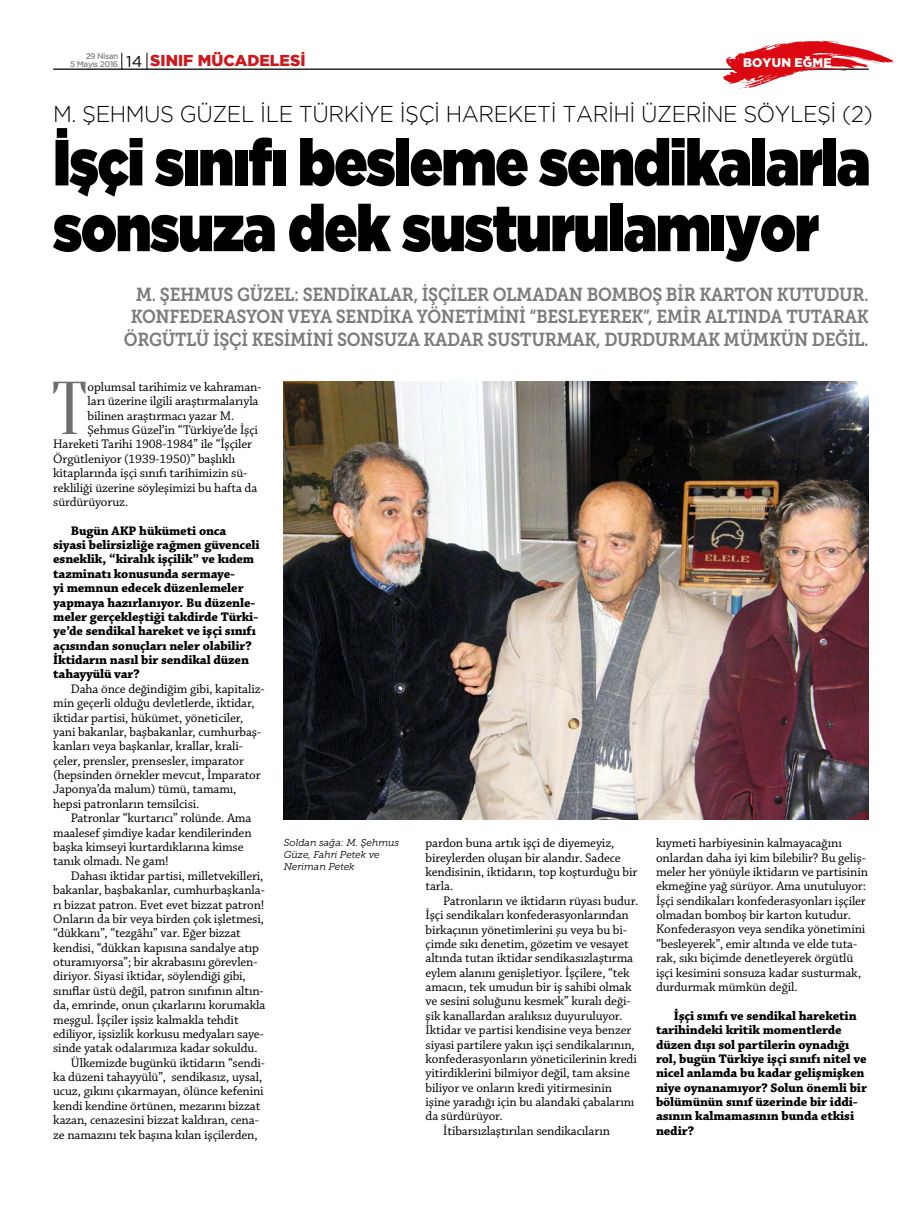
<style>
.page{position:relative;width:922px;height:1223px;background:#fff}
.page>*{position:absolute;margin:0;border:0;box-sizing:border-box;transform-origin:0 0}
.t1{font:74.75px "Oranienbaum";color:#706f6f}
.t2{font:900 65px/65.8px "Gotham";letter-spacing:-.02em;color:#000;scale:.85 1}
.t3{font:300 22.88px "Gotham";letter-spacing:-.02em;color:#000;scale:.95 1}
.t4{font:18.75px/22.5px "Museo Slab 700";letter-spacing:-.02em;color:#7c7b7b;text-align:right;scale:.9 1}
.t5{font:800 15.75px "Gotham";color:#cd171a}
.t6{font:13.12px/14.4px "Chaparral Pro";letter-spacing:-.01em;color:#000}
.t7{font:700 13.12px/14.4px "Chaparral Pro";letter-spacing:-.01em;color:#000}
.t8{font:800 12.38px "Gotham";letter-spacing:.015em;color:#fff}
.t9{font:italic 10px/12px "Museo Slab 300";color:#000}
.t10{font:500 8.25px "Gotham";letter-spacing:-.06em;color:#878787}
.s1{font-weight:400;font-size:15.75px;color:#000}
.s2{font-weight:800;font-size:15.75px;color:#cd171a}
</style>
<div class="page">
<hr style="left:53px;top:69px;width:815px;height:1px;background:#000">
<svg style="left:121px;top:53px;width:1px;height:17px"></svg>
<svg style="left:147px;top:53px;width:1px;height:17px"></svg>
<svg style="left:722px;top:41px;width:172px;height:48px"></svg>
<img style="left:283px;top:381px;width:585px;height:438px">
<p class="t10" style="left:70px;top:59px;width:141px">5 Mayıs 2016 <span class="s1">14</span> <span class="s2">SINIF MÜC</span></p>
<p class="t5" style="left:235px;top:51px;width:72px">ADELESİ</p>
<p class="t8" style="left:742px;top:56px;width:89px">BOYUN EĞME</p>
<p class="t10" style="left:86px;top:51px;width:34px">29 Nisan</p>
<h3 class="t3" style="left:53px;top:101px;width:864px">M. ŞEHMUS GÜZEL İLE TÜRKİYE İŞÇİ HAREKETİ TARİHİ ÜZERİNE SÖYLEŞİ (2)</h3>
<h2 class="t2" style="left:53px;top:128px;width:962px">İşçi sınıfı besleme sendikalarla sonsuza dek susturulamıyor</h2>
<h3 class="t4" style="left:124px;top:283px;width:828px">M. ŞEHMUS GÜZEL: SENDIKALAR, IŞÇILER OLMADAN BOMBOŞ BIR KARTON KUTUDUR.<br>KONFEDERASYON VEYA SENDIKA YÖNETIMINI “BESLEYEREK”, EMIR ALTINDA TUTARAK<br>ÖRGÜTLÜ IŞÇI KESIMINI SONSUZA KADAR SUSTURMAK, DURDURMAK MÜMKÜN DEĞIL.</h3>
<h1 class="t1" style="left:51px;top:367px;width:38px">T</h1>
<p class="t6" style="left:88px;top:380px;width:175px">oplumsal tarihimiz ve kahraman-</p>
<p class="t6" style="left:88px;top:394px;width:172px">ları üzerine ilgili araştırmalarıyla</p>
<p class="t6" style="left:88px;top:409px;width:148px">bilinen araştırmacı yazar M.</p>
<p class="t6" style="left:88px;top:423px;width:172px">Şehmus Güzel’in “Türkiye’de İşçi</p>
<p class="t6" style="left:53px;top:437px;width:200px">Hareketi Tarihi 1908-1984” ile “İşçiler</p>
<p class="t6" style="left:53px;top:452px;width:184px">Örgütleniyor (1939-1950)” başlıklı</p>
<p class="t6" style="left:53px;top:466px;width:196px">kitaplarında işçi sınıfı tarihimizin sü-</p>
<p class="t6" style="left:53px;top:480px;width:206px">rekliliği üzerine söyleşimizi bu hafta da</p>
<p class="t6" style="left:53px;top:495px;width:77px">sürdürüyoruz.</p>
<p class="t7" style="left:53px;top:524px;width:208px;text-indent:18px">Bugün AKP hükümeti onca siyasi belirsizliğe rağmen güvenceli esneklik, “kiralık işçilik” ve kıdem tazminatı konusunda sermaye-<br>yi memnun edecek düzenlemeler yapmaya hazırlanıyor. Bu düzenle&shy;meler gerçekleştiği takdirde Türki&shy;ye’de sendikal hareket ve işçi sınıfı açısından sonuçları neler olabilir?<br>İktidarın nasıl bir sendikal düzen tahayyülü var?</p>
<p class="t6" style="left:53px;top:682px;width:213px;text-indent:18px">Daha önce değindiğim gibi, kapitaliz&shy;min geçerli olduğu devletlerde, iktidar, iktidar partisi, hükümet, yöneticiler, yani bakanlar, başbakanlar, cumhurbaş&shy;kanları veya başkanlar, krallar, krali&shy;çeler, prensler, prensesler, imparator (hepsinden örnekler mevcut, İmparator Japonya’da malum) tümü, tamamı, hepsi patronların temsilcisi.</p>
<p class="t6" style="left:53px;top:811px;width:200px;text-indent:18px">Patronlar “kurtarıcı” rolünde. Ama maalesef şimdiye kadar kendilerinden başka kimseyi kurtardıklarına kimse tanık olmadı. Ne gam!</p>
<p class="t6" style="left:71px;top:869px;width:194px">Dahası iktidar partisi, milletvekilleri,</p>
<p class="t6" style="left:53px;top:883px;width:213px">bakanlar, başbakanlar, cumhurbaşkanla-</p>
<p class="t6" style="left:53px;top:897px;width:213px">rı bizzat patron. Evet evet bizzat patron!</p>
<p class="t6" style="left:53px;top:912px;width:212px">Onların da bir veya birden çok işletmesi,</p>
<p class="t6" style="left:53px;top:926px;width:189px">“dükkanı”, “tezgâhı” var. Eğer bizzat</p>
<p class="t6" style="left:53px;top:940px;width:207px">kendisi, “dükkan kapısına sandalye atıp</p>
<p class="t6" style="left:53px;top:955px;width:206px">oturamıyorsa”; bir akrabasını görevlen-</p>
<p class="t6" style="left:53px;top:969px;width:194px">diriyor. Siyasi iktidar, söylendiği gibi,</p>
<p class="t6" style="left:53px;top:984px;width:212px">sınıflar üstü değil, patron sınıfının altın-</p>
<p class="t6" style="left:53px;top:998px;width:214px">da, emrinde, onun çıkarlarını korumakla</p>
<p class="t6" style="left:53px;top:1012px;width:187px">meşgul. İşçiler işsiz kalmakla tehdit</p>
<p class="t6" style="left:53px;top:1027px;width:212px">ediliyor, işsizlik korkusu medyaları saye-</p>
<p class="t6" style="left:53px;top:1041px;width:206px">sinde yatak odalarımıza kadar sokuldu.</p>
<p class="t6" style="left:71px;top:1055px;width:195px">Ülkemizde bugünkü iktidarın “sendi-</p>
<p class="t6" style="left:53px;top:1070px;width:210px">ka düzeni tahayyülü”, sendikasız, uysal,</p>
<p class="t6" style="left:53px;top:1084px;width:212px">ucuz, gıkını çıkarmayan, ölünce kefenini</p>
<p class="t6" style="left:53px;top:1098px;width:209px">kendi kendine örtünen, mezarını bizzat</p>
<p class="t6" style="left:53px;top:1113px;width:207px">kazan, cenazesini bizzat kaldıran, cena-</p>
<p class="t6" style="left:53px;top:1127px;width:206px">ze namazını tek başına kılan işçilerden,</p>
<p class="t9" style="left:283px;top:836px;width:117px">Soldan sağa: M. Şehmus<br>Güze, Fahri Petek ve<br>Neriman Petek</p>
<p class="t6" style="left:425px;top:836px;width:213px">pardon buna artık işçi de diyemeyiz, bireylerden oluşan bir alandır. Sadece kendisinin, iktidarın, top koşturduğu bir tarla.</p>
<p class="t6" style="left:443px;top:894px;width:196px">Patronların ve iktidarın rüyası budur.</p>
<p class="t6" style="left:425px;top:908px;width:205px">İşçi sendikaları konfederasyonlarından</p>
<p class="t6" style="left:425px;top:922px;width:203px">birkaçının yönetimlerini şu veya bu bi-</p>
<p class="t6" style="left:425px;top:937px;width:205px">çimde sıkı denetim, gözetim ve vesayet</p>
<p class="t6" style="left:425px;top:951px;width:209px">altında tutan iktidar sendikasızlaştırma</p>
<p class="t6" style="left:425px;top:965px;width:205px">eylem alanını genişletiyor. İşçilere, “tek</p>
<p class="t6" style="left:425px;top:980px;width:208px">amacın, tek umudun bir iş sahibi olmak</p>
<p class="t6" style="left:425px;top:994px;width:206px">ve sesini soluğunu kesmek” kuralı deği-</p>
<p class="t6" style="left:425px;top:1009px;width:198px">şik kanallardan aralıksız duyuruluyor.</p>
<p class="t6" style="left:425px;top:1023px;width:207px">İktidar ve partisi kendisine veya benzer</p>
<p class="t6" style="left:425px;top:1037px;width:211px">siyasi partilere yakın işçi sendikalarının,</p>
<p class="t6" style="left:425px;top:1052px;width:213px">konfederasyonların yöneticilerinin kredi</p>
<p class="t6" style="left:425px;top:1066px;width:206px">yitirdiklerini bilmiyor değil, tam aksine</p>
<p class="t6" style="left:425px;top:1080px;width:188px">biliyor ve onların kredi yitirmesinin</p>
<p class="t6" style="left:425px;top:1095px;width:210px">işine yaradığı için bu alandaki çabalarını</p>
<p class="t6" style="left:425px;top:1109px;width:79px">da sürdürüyor.</p>
<p class="t6" style="left:443px;top:1124px;width:168px">İtibarsızlaştırılan sendikacıların</p>
<p class="t6" style="left:656px;top:836px;width:213px">kıymeti harbiyesinin kalmayacağını onlardan daha iyi kim bilebilir? Bu geliş&shy;meler her yönüyle iktidarın ve partisinin ekmeğine yağ sürüyor. Ama unutuluyor:<br>İşçi sendikaları konfederasyonları işçiler olmadan bomboş bir karton kutudur.<br>Konfederasyon veya sendika yönetimini “besleyerek”, emir altında ve elde tuta&shy;rak, sıkı biçimde denetleyerek örgütlü işçi kesimini sonsuza kadar susturmak, durdurmak mümkün değil.</p>
<p class="t7" style="left:656px;top:1008px;width:212px;text-indent:18px">İşçi sınıfı ve sendikal hareketin tarihindeki kritik momentlerde düzen dışı sol partilerin oynadığı rol, bugün Türkiye işçi sınıfı nitel ve nicel anlamda bu kadar gelişmişken niye oynanamıyor? Solun önemli bir bölümünün sınıf üzerinde bir iddi&shy;asının kalmamasının bunda etkisi nedir?</p>
</div>
